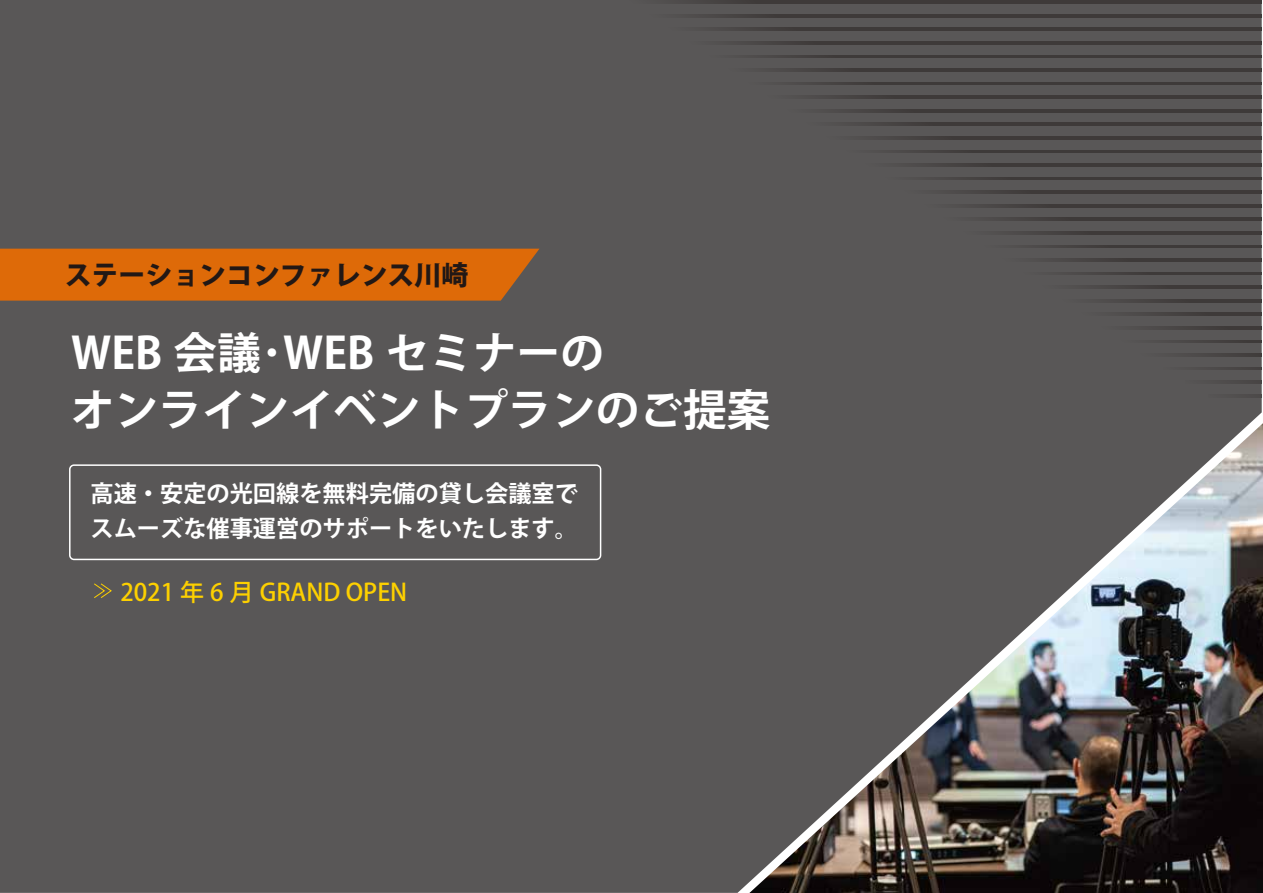
<style>
.page{position:relative;width:1263px;height:893px;background:#fff}
.page>*{position:absolute;margin:0;border:0;box-sizing:border-box;transform-origin:0 0}
.t1{font:700 43.5px/57px "Koz Go Pr 6 N";letter-spacing:.005em;color:#fff}
.t2{font:800 26.85px "Koz Go Pr 6 N";color:#221815}
.t3{font:500 24px "Koz Go Pr 6 N";color:#fdd000}
.t4{font:700 23.25px/35.5px "Koz Go Pr 6 N";color:#fff}
</style>
<div class="page">
<div style="left:0;top:0;width:1262px;height:893px;background:#595757"></div>
<div style="left:0;top:249px;width:539px;height:52px;background:#de6a08"></div>
<div style="left:69px;top:464px;width:532px;height:96px;border:2px solid #fff;border-radius:4px"></div>
<svg style="left:552px;top:1px;width:710px;height:3px;background:#433f3f"></svg>
<svg style="left:574px;top:14px;width:688px;height:3px;background:#433f3f"></svg>
<svg style="left:597px;top:28px;width:665px;height:3px;background:#433f3f"></svg>
<svg style="left:620px;top:41px;width:642px;height:3px;background:#433f3f"></svg>
<svg style="left:642px;top:55px;width:620px;height:3px;background:#43403f"></svg>
<svg style="left:665px;top:69px;width:597px;height:2px"></svg>
<svg style="left:688px;top:82px;width:574px;height:3px;background:#43403f"></svg>
<svg style="left:710px;top:96px;width:552px;height:3px;background:#43403f"></svg>
<svg style="left:733px;top:109px;width:529px;height:3px;background:#44403f"></svg>
<svg style="left:755px;top:123px;width:507px;height:3px;background:#44403f"></svg>
<svg style="left:778px;top:136px;width:484px;height:3px"></svg>
<svg style="left:801px;top:150px;width:461px;height:3px"></svg>
<svg style="left:823px;top:164px;width:439px;height:2px"></svg>
<svg style="left:846px;top:177px;width:416px;height:3px"></svg>
<svg style="left:869px;top:191px;width:393px;height:3px"></svg>
<svg style="left:891px;top:204px;width:371px;height:3px"></svg>
<svg style="left:914px;top:218px;width:348px;height:3px"></svg>
<svg style="left:937px;top:231px;width:325px;height:3px"></svg>
<svg style="left:959px;top:245px;width:303px;height:3px"></svg>
<svg style="left:982px;top:259px;width:280px;height:2px"></svg>
<svg style="left:1005px;top:272px;width:257px;height:3px"></svg>
<svg style="left:1027px;top:286px;width:235px;height:2px"></svg>
<svg style="left:1050px;top:299px;width:212px;height:3px"></svg>
<svg style="left:1073px;top:313px;width:189px;height:3px"></svg>
<svg style="left:1095px;top:326px;width:167px;height:3px"></svg>
<svg style="left:1118px;top:340px;width:144px;height:3px"></svg>
<svg style="left:1140px;top:354px;width:122px;height:2px"></svg>
<hr style="left:1163px;top:367px;width:99px;height:3px;background:#4e4b4b">
<hr style="left:1186px;top:381px;width:76px;height:2px;background:#504d4c">
<hr style="left:1208px;top:394px;width:54px;height:3px;background:#514f4e">
<img style="left:749px;top:423px;width:514px;height:470px">
<svg style="left:93px;top:583px;width:19px;height:16px"></svg>
<p class="t2" style="left:65px;top:260px;width:405px">ステーションコンファレンス川崎</p>
<h1 class="t1" style="left:71px;top:325px;width:701px">WEB 会議･WEB セミナーの<br>オンラインイベントプランのご提案</h1>
<p class="t4" style="left:90px;top:476px;width:489px">高速・安定の光回線を無料完備の貸し会議室でスムーズな催事運営のサポートをいたします。</p>
<p class="t3" style="left:120px;top:579px;width:288px">2021 年 6 月 GRAND OPEN</p>
</div>
